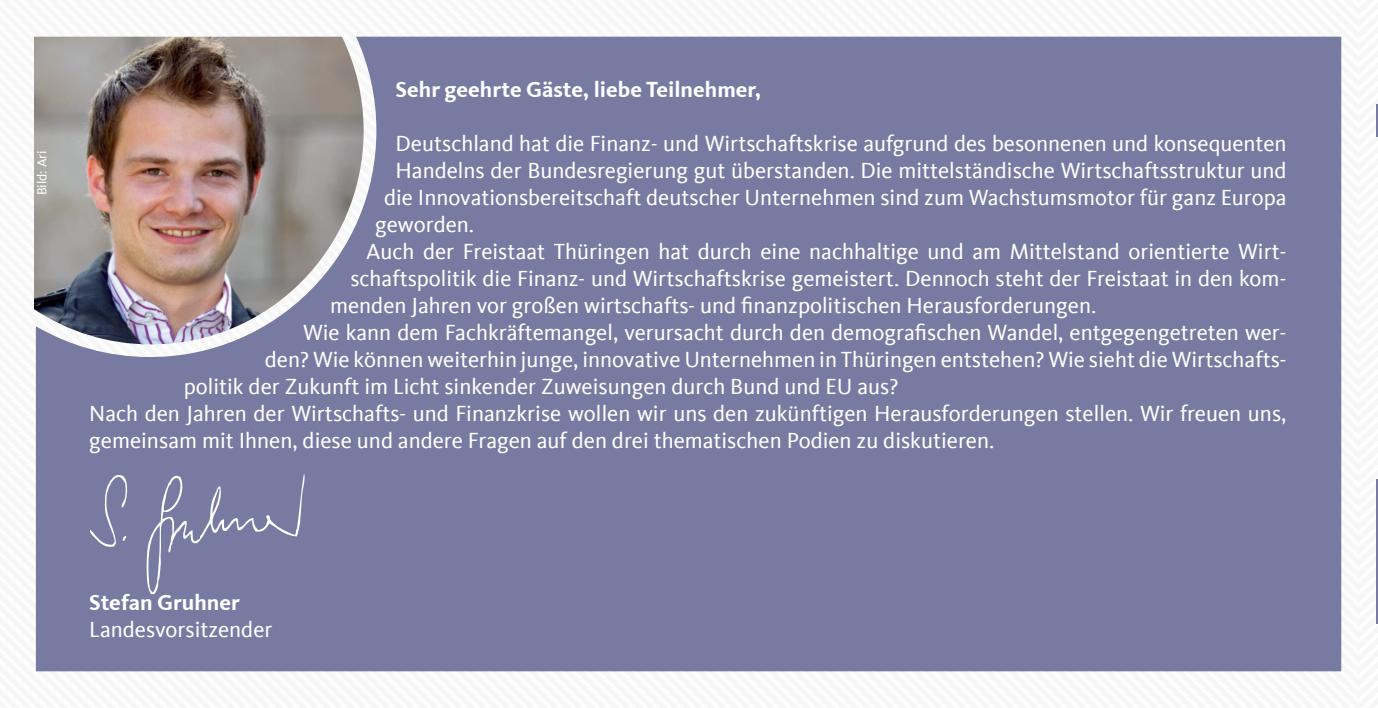
<style>
.page{position:relative;width:1378px;height:708px;background:#fff}
.page>*{position:absolute;margin:0;border:0;box-sizing:border-box;transform-origin:0 0}
.t1{font:22.5px/27px "CDU Kievit Tab";color:#fff}
.t2{font:700 22.5px "CDU Kievit Tab";color:#fff}
.t3{font:13.5px "CDU Kievit Tab";color:#fff}
</style>
<div class="page">
<div style="left:36px;top:37px;width:1305px;height:634px;background:#777ba1"></div>
<hr style="left:1376px;top:104px;width:2px;height:33px;background:#777ba1">
<hr style="left:1376px;top:479px;width:2px;height:145px;background:#777ba1">
<img style="left:34px;top:37px;width:330px;height:307px">
<svg style="left:146px;top:474px;width:159px;height:120px;background:#7f83a7"></svg>
<svg style="left:89px;top:475px;width:40px;height:74px;background:#8386a9"></svg>
<p class="t3" style="left:34px;top:195px;width:46px;rotate:-90deg">Bild: Ari</p>
<p class="t2" style="left:395px;top:77px;width:367px">Sehr geehrte Gäste, liebe Teilnehmer,</p>
<p class="t1" style="left:395px;top:131px;width:892px">Deutschland hat die Finanz- und Wirtschaftskrise aufgrund des besonnenen und konsequenten</p>
<p class="t1" style="left:395px;top:158px;width:892px">Handelns der Bundesregierung gut überstanden. Die mittelständische Wirtschaftsstruktur und</p>
<p class="t1" style="left:384px;top:185px;width:904px">die Innovationsbereitschaft deutscher Unternehmen sind zum Wachstumsmotor für ganz Europa</p>
<p class="t1" style="left:375px;top:212px;width:101px">geworden.</p>
<p class="t1" style="left:366px;top:239px;width:922px">Auch der Freistaat Thüringen hat durch eine nachhaltige und am Mittelstand orientierte Wirt-</p>
<p class="t1" style="left:350px;top:266px;width:938px">schaftspolitik die Finanz- und Wirtschaftskrise gemeistert. Dennoch steht der Freistaat in den kom-</p>
<p class="t1" style="left:330px;top:293px;width:767px">menden Jahren vor großen wirtschafts- und finanzpolitischen Herausforderungen.</p>
<p class="t1" style="left:303px;top:320px;width:985px">Wie kann dem Fachkräftemangel, verursacht durch den demografischen Wandel, entgegengetreten wer-</p>
<p class="t1" style="left:265px;top:347px;width:1023px">den? Wie können weiterhin junge, innovative Unternehmen in Thüringen entstehen? Wie sieht die Wirtschafts-</p>
<p class="t1" style="left:184px;top:374px;width:716px">politik der Zukunft im Licht sinkender Zuweisungen durch Bund und EU aus?</p>
<p class="t1" style="left:89px;top:401px;width:1198px">Nach den Jahren der Wirtschafts- und Finanzkrise wollen wir uns den zukünftigen Herausforderungen stellen. Wir freuen uns, gemeinsam mit Ihnen, diese und andere Fragen auf den drei thematischen Podien zu diskutieren.</p>
<p class="t2" style="left:89px;top:590px;width:152px">Stefan Gruhner</p>
<p class="t1" style="left:89px;top:617px;width:185px">Landesvorsitzender</p>
</div>
